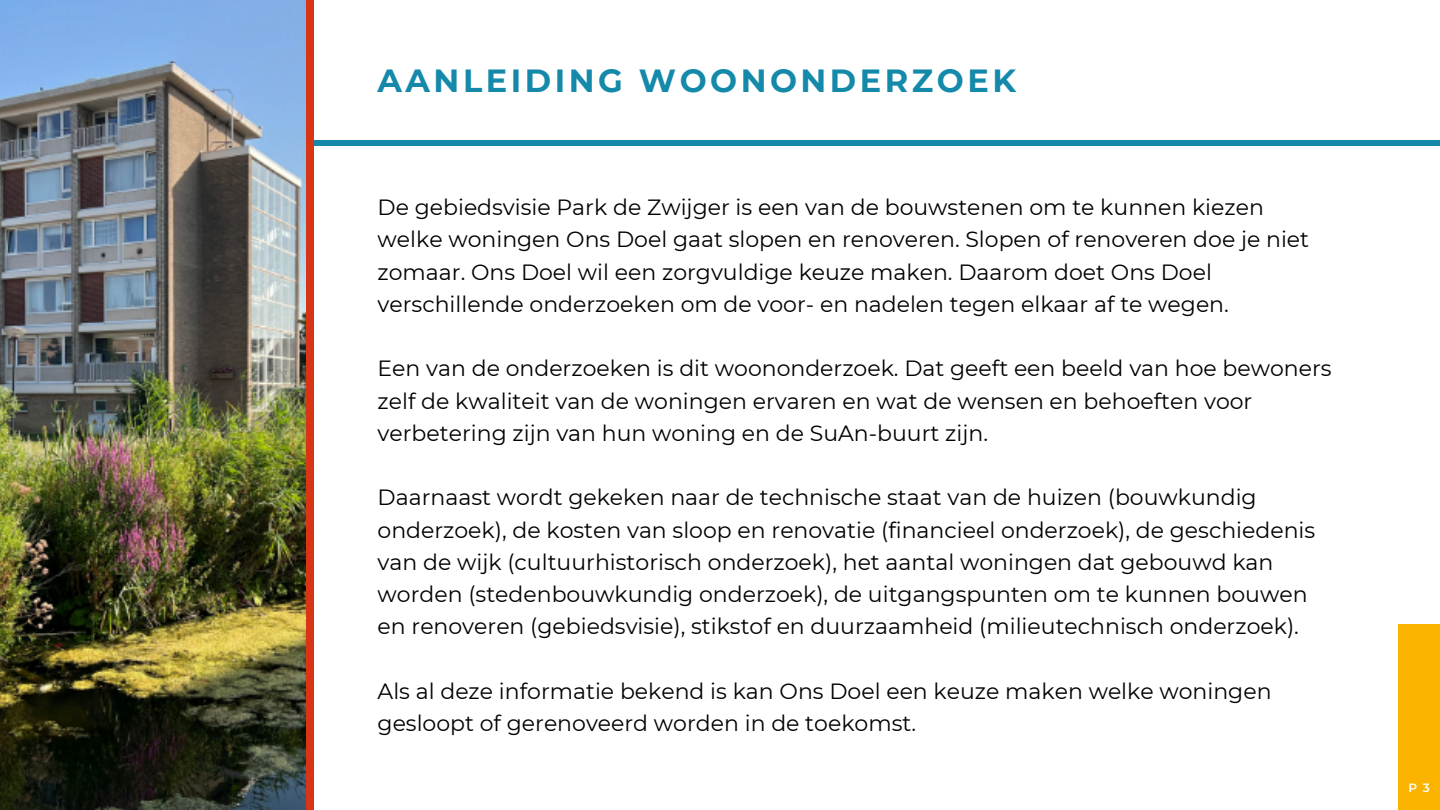
<style>
.page{position:relative;width:1440px;height:810px;background:#fff}
.page>*{position:absolute;margin:0;border:0;box-sizing:border-box;transform-origin:0 0}
.t1{font:700 32px "Montserrat";letter-spacing:.11em;color:#1489aa}
.t2{font:22px/32.2px "Montserrat";color:#000}
.t3{font:200 12px "Montserrat";color:#fff}
.s1{font-weight:600}
</style>
<div class="page">
<div style="left:196px;top:140px;width:1244px;height:6px;background:#1489aa"></div>
<div style="left:305px;top:0;width:8px;height:810px;background:#d83516"></div>
<img style="left:0;top:0;width:305px;height:810px">
<div style="left:1398px;top:624px;width:42px;height:186px;background:#fab400"></div>
<p class="t1" style="left:378px;top:61px;width:640px">AANLEIDING WOONONDERZOEK</p>
<p class="t2" style="left:378px;top:191px;width:933px">De gebiedsvisie Park de Zwijger is een van de bouwstenen om te kunnen kiezen welke woningen Ons Doel gaat slopen en renoveren. Slopen of renoveren doe je niet zomaar. Ons Doel wil een zorgvuldige keuze maken. Daarom doet Ons Doel verschillende onderzoeken om de voor- en nadelen tegen elkaar af te wegen.</p>
<p class="t2" style="left:378px;top:352px;width:956px">Een van de onderzoeken is dit woononderzoek. Dat geeft een beeld van hoe bewoners zelf de kwaliteit van de woningen ervaren en wat de wensen en behoeften voor verbetering zijn van hun woning en de SuAn-buurt zijn.</p>
<p class="t2" style="left:378px;top:481px;width:939px">Daarnaast wordt gekeken naar de technische staat van de huizen (bouwkundig onderzoek), de kosten van sloop en renovatie (financieel onderzoek), de geschiedenis van de wijk (cultuurhistorisch onderzoek), het aantal woningen dat gebouwd kan worden (stedenbouwkundig onderzoek), de uitgangspunten om te kunnen bouwen en renoveren (gebiedsvisie), stikstof en duurzaamheid (milieutechnisch onderzoek).</p>
<p class="t2" style="left:378px;top:675px;width:895px">Als al deze informatie bekend is kan Ons Doel een keuze maken welke woningen gesloopt of gerenoveerd worden in de toekomst.</p>
<p class="t3" style="left:1389px;top:780px;width:42px">P 3<span class="s1">P 3</span></p>
</div>
